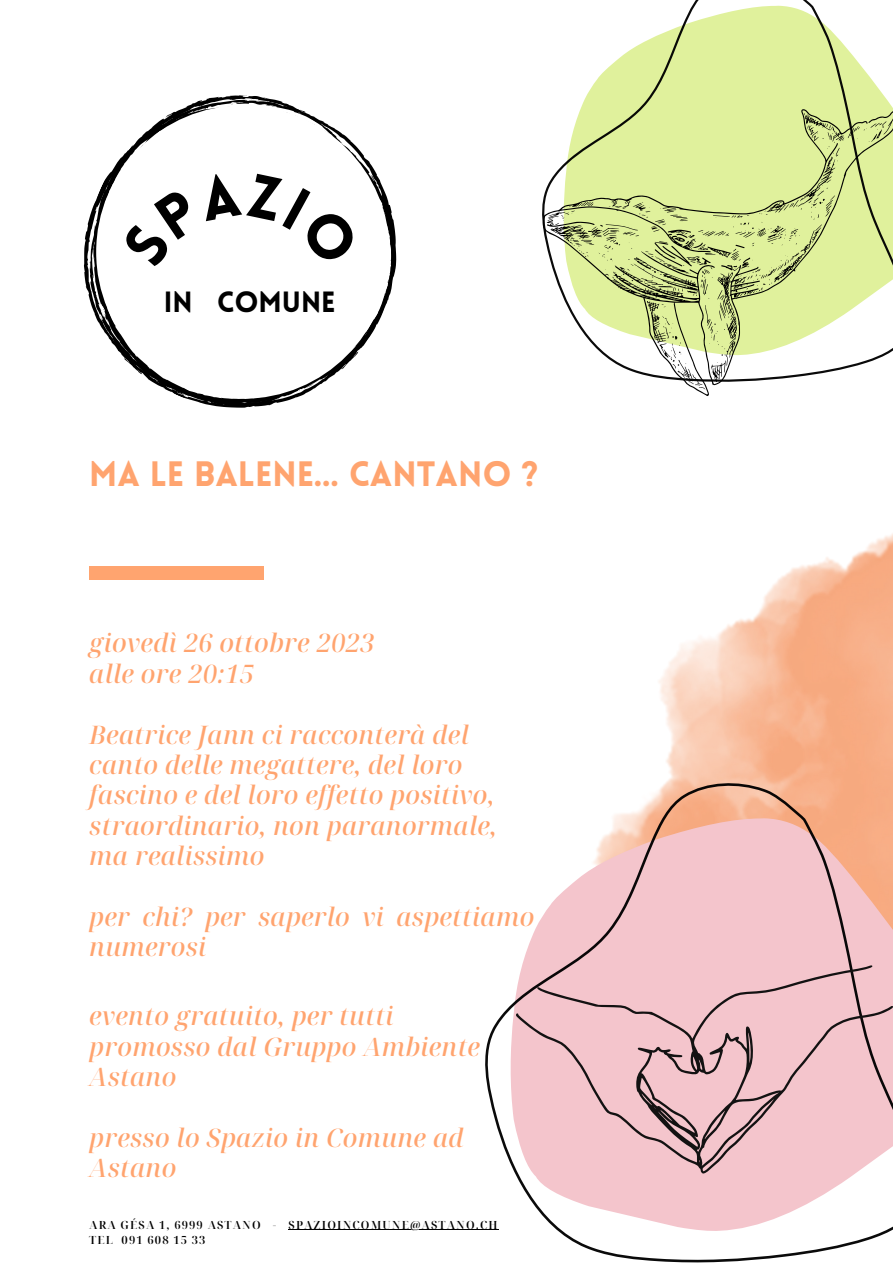
<style>
.page{position:relative;width:893px;height:1263px;background:#fff}
.page>*{position:absolute;margin:0;border:0;box-sizing:border-box;transform-origin:0 0}
.t1{font:900 34.5px "Lovelo";color:#ffa46f}
.t2{font:900 28.65px "Lovelo";color:#000}
.t3{font:italic 500 25.5px/30.4px "Noto Serif Display";letter-spacing:.01em;color:#ffa46f}
.t4{font:600 11.25px "Noto Serif Display";letter-spacing:.1em;color:#000}
</style>
<div class="page">
<svg style="left:580px;top:0;width:313px;height:109px;fill:#e0f19c"></svg>
<img style="left:659px;top:533px;width:234px;height:247px">
<svg style="left:478px;top:780px;width:415px;height:483px"></svg>
<svg style="left:516px;top:965px;width:377px;height:208px;background:#e4b9bf"></svg>
<svg style="left:84px;top:95px;width:313px;height:313px"></svg>
<svg style="left:89px;top:100px;width:307px;height:304px"></svg>
<div style="left:96px;top:105px;width:293px;height:294px;background:#fff;border-radius:50%"></div>
<div style="left:89px;top:566px;width:175px;height:14px;background:#ffa46f"></div>
<svg style="left:542px;top:109px;width:351px;height:287px;fill:#e0f19c"></svg>
<hr style="left:288px;top:1230px;width:211px;height:1px;background:#000">
<p class="t2" style="left:164px;top:290px;width:173px">IN COMUNE</p>
<p class="t1" style="left:89px;top:460px;width:450px">MA LE BALENE... CANTANO ?</p>
<p class="t3" style="left:89px;top:627px;width:286px">giovedì 26 ottobre 2023</p>
<p class="t3" style="left:89px;top:658px;width:166px">alle ore 20:15</p>
<p class="t3" style="left:89px;top:718px;width:409px">Beatrice Jann ci racconterà del canto delle megattere, del loro fascino e del loro effetto positivo, straordinario, non paranormale, ma realissimo</p>
<p class="t3" style="left:89px;top:901px;width:446px">per chi? per saperlo vi aspettiamo numerosi</p>
<p class="t3" style="left:89px;top:1000px;width:392px">evento gratuito, per tutti promosso dal Gruppo Ambiente<br>Astano</p>
<p class="t3" style="left:89px;top:1122px;width:376px">presso lo Spazio in Comune ad<br>Astano</p>
<p class="t4" style="left:89px;top:1217px;width:410px">ARA GÉSA 1, 6999 ASTANO - SPAZIOINCOMUNE@ASTANO.CH</p>
<p class="t4" style="left:89px;top:1232px;width:118px">TEL 091 608 15 33</p>
</div>
